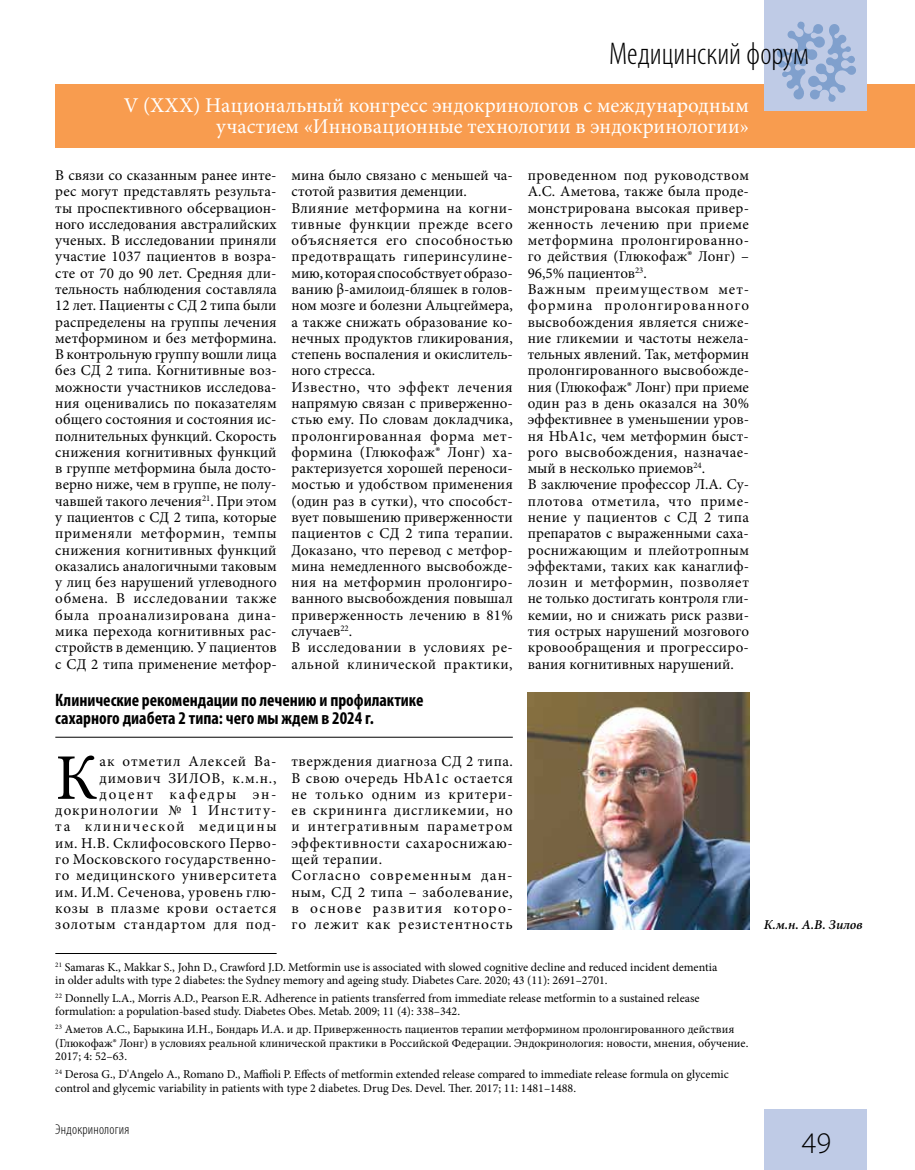
<style>
.page{position:relative;width:915px;height:1170px;background:#fff}
.page>*{position:absolute;margin:0;border:0;box-sizing:border-box;transform-origin:0 0}
.t1{font:65.1px "Minion Pro";color:#000}
.t2{font:300 condensed 31.5px "Myriad Pro";color:#000}
.t3{font:300 30px "Myriad Pro";color:#000}
.t4{font:21px/21px "Minion Pro";letter-spacing:.005em;color:#fff;text-align:right}
.t5{font:700 condensed 18px/18px "Myriad Pro";color:#000}
.t6{font:15px/16.2px "Minion Pro";letter-spacing:.02em;color:#000}
.t7{font:15px/16.2px "Minion Pro";letter-spacing:.055em;color:#000;text-align:right}
.t8{font:15px/16.2px "Minion Pro";letter-spacing:.05em;color:#000}
.t9{font:300 condensed 14.25px "Myriad Pro";letter-spacing:.015em;color:#000}
.t10{font:italic 600 13.5px "Minion Pro";letter-spacing:-.005em;color:#000}
.t11{font:12px/13.5px "Minion Pro";color:#000}
</style>
<div class="page">
<div style="left:55px;top:84px;width:859px;height:63px;background:#f89c4f"></div>
<div style="left:764px;top:0;width:102px;height:111px;background:#bfcbe6"></div>
<div style="left:764px;top:1108px;width:102px;height:61px;background:#bfcbe6"></div>
<svg style="left:777px;top:22px;width:78px;height:80px"></svg>
<hr style="left:55px;top:953px;width:221px;height:1px;background:#000">
<hr style="left:55px;top:736px;width:457px;height:1px;background:#000">
<img style="left:527px;top:692px;width:221px;height:237px">
<h2 class="t2" style="left:608px;top:35px;width:201px">Медицинский форум</h2>
<h3 class="t4" style="left:124px;top:95px;width:626px">V (XXX) Национальный конгресс эндокринологов с международным участием «Инновационные технологии в эндокринологии»</h3>
<p class="t6" style="left:55px;top:167px;width:223px;text-align:justify">В связи со сказанным ранее инте&shy;рес могут представлять результа&shy;ты проспективного обсервацион&shy;ного исследования австралийских ученых. В исследовании приняли участие 1037 пациентов в возра&shy;сте от 70 до 90 лет. Средняя дли&shy;тельность наблюдения составляла 12 лет. Пациенты с СД 2 типа были распределены на группы лечения метформином и без метформина.<br>В контрольную группу вошли лица без СД 2 типа. Когнитивные воз&shy;можности участников исследова&shy;ния оценивались по показателям общего состояния и состояния ис&shy;полнительных функций. Скорость снижения когнитивных функций в группе метформина была досто&shy;верно ниже, чем в группе, не полу&shy;чавшей такого лечения<sup>21</sup>. При этом у пациентов с СД 2 типа, которые применяли метформин, темпы снижения когнитивных функций оказались аналогичными таковым у лиц без нарушений углеводного обмена. В исследовании также была проанализирована дина&shy;мика перехода когнитивных рас&shy;стройств в деменцию. У пациентов с СД 2 типа применение метфор-</p>
<p class="t6" style="left:291px;top:167px;width:223px">мина было связано с меньшей ча&shy;стотой развития деменции.<br>Влияние метформина на когни&shy;тивные функции прежде всего объясняется его способностью предотвращать гиперинсулине&shy;мию, которая способствует образо&shy;ванию β-амилоид-бляшек в голов&shy;ном мозге и болезни Альцгеймера, а также снижать образование ко&shy;нечных продуктов гликирования, степень воспаления и окислитель&shy;ного стресса.<br>Известно, что эффект лечения напрямую связан с приверженно&shy;стью ему. По словам докладчика, пролонгированная форма мет&shy;формина (Глюкофаж® Лонг) ха&shy;рактеризуется хорошей переноси&shy;мостью и удобством применения (один раз в сутки), что способст&shy;вует повышению приверженности пациентов с СД 2 типа терапии.<br>Доказано, что перевод с метфор&shy;мина немедленного высвобожде&shy;ния на метформин пролонгиро&shy;ванного высвобождения повышал приверженность лечению в 81% случаев<sup>22</sup>.<br>В исследовании в условиях ре&shy;альной клинической практики,</p>
<p class="t6" style="left:527px;top:167px;width:223px">проведенном под руководством<br>А.С. Аметова, также была проде&shy;монстрирована высокая привер&shy;женность лечению при приеме метформина пролонгированно&shy;го действия (Глюкофаж® Лонг) –<br>96,5% пациентов<sup>23</sup>.<br>Важным преимуществом мет&shy;формина пролонгированного высвобождения является сниже&shy;ние гликемии и частоты нежела&shy;тельных явлений. Так, метформин пролонгированного высвобожде&shy;ния (Глюкофаж® Лонг) при приеме один раз в день оказался на 30% эффективнее в уменьшении уров&shy;ня HbA1c, чем метформин быст&shy;рого высвобождения, назначае&shy;мый в несколько приемов<sup>24</sup>.<br>В заключение профессор Л.А. Су&shy;плотова отметила, что приме&shy;нение у пациентов с СД 2 типа препаратов с выраженными саха&shy;роснижающим и плейотропным эффектами, таких как канаглиф&shy;лозин и метформин, позволяет не только достигать контроля гли&shy;кемии, но и снижать риск разви&shy;тия острых нарушений мозгового кровообращения и прогрессиро&shy;вания когнитивных нарушений.</p>
<p class="t5" style="left:55px;top:690px;width:369px">Клинические рекомендации по лечению и профилактике сахарного диабета 2 типа: чего мы ждем в 2024 г.</p>
<h1 class="t1" style="left:55px;top:734px;width:44px">К</h1>
<p class="t7" style="left:55px;top:753px;width:223px">ак отметил Алексей Ва&shy;димович ЗИЛОВ, к.м.н., доцент кафедры эн&shy;докринологии № 1 Институ&shy;та клинической медицины им. Н.В. Склифосовского Перво&shy;го Московского государственно&shy;го медицинского университета им. И.М. Сеченова, уровень глю&shy;козы в плазме крови остается золотым стандартом для под-</p>
<p class="t8" style="left:291px;top:753px;width:223px">тверждения диагноза СД 2 типа.<br>В свою очередь HbA1c остается не только одним из критери&shy;ев скрининга дисгликемии, но и интегративным параметром эффективности сахароснижаю&shy;щей терапии.<br>Согласно современным дан&shy;ным, СД 2 типа – заболевание, в основе развития которо&shy;го лежит как резистентность</p>
<p class="t11" style="left:55px;top:960px;width:663px"><sup>21</sup> Samaras K., Makkar S., John D., Crawford J.D. Metformin use is associated with slowed cognitive decline and reduced incident dementia in older adults with type 2 diabetes: the Sydney memory and ageing study. Diabetes Care. 2020; 43 (11): 2691–2701.</p>
<p class="t11" style="left:55px;top:991px;width:645px"><sup>22</sup> Donnelly L.A., Morris A.D., Pearson E.R. Adherence in patients transferred from immediate release metformin to a sustained release formulation: a population-based study. Diabetes Obes. Metab. 2009; 11 (4): 338–342.</p>
<p class="t11" style="left:55px;top:1022px;width:694px"><sup>23</sup> Аметов А.С., Барыкина И.Н., Бондарь И.А. и др. Приверженность пациентов терапии метформином пролонгированного действия (Глюкофаж® Лонг) в условиях реальной клинической практики в Российской Федерации. Эндокринология: новости, мнения, обучение.<br>2017; 4: 52–63.</p>
<p class="t11" style="left:55px;top:1067px;width:674px"><sup>24</sup> Derosa G., D'Angelo A., Romano D., Maffioli P. Effects of metformin extended release compared to immediate release formula on glycemic control and glycemic variability in patients with type 2 diabetes. Drug Des. Devel. Ther. 2017; 11: 1481–1488.</p>
<p class="t9" style="left:55px;top:1120px;width:76px">Эндокринология</p>
<p class="t10" style="left:763px;top:915px;width:100px">К.м.н. А.В. Зилов</p>
<h3 class="t3" style="left:801px;top:1126px;width:31px">49</h3>
</div>
